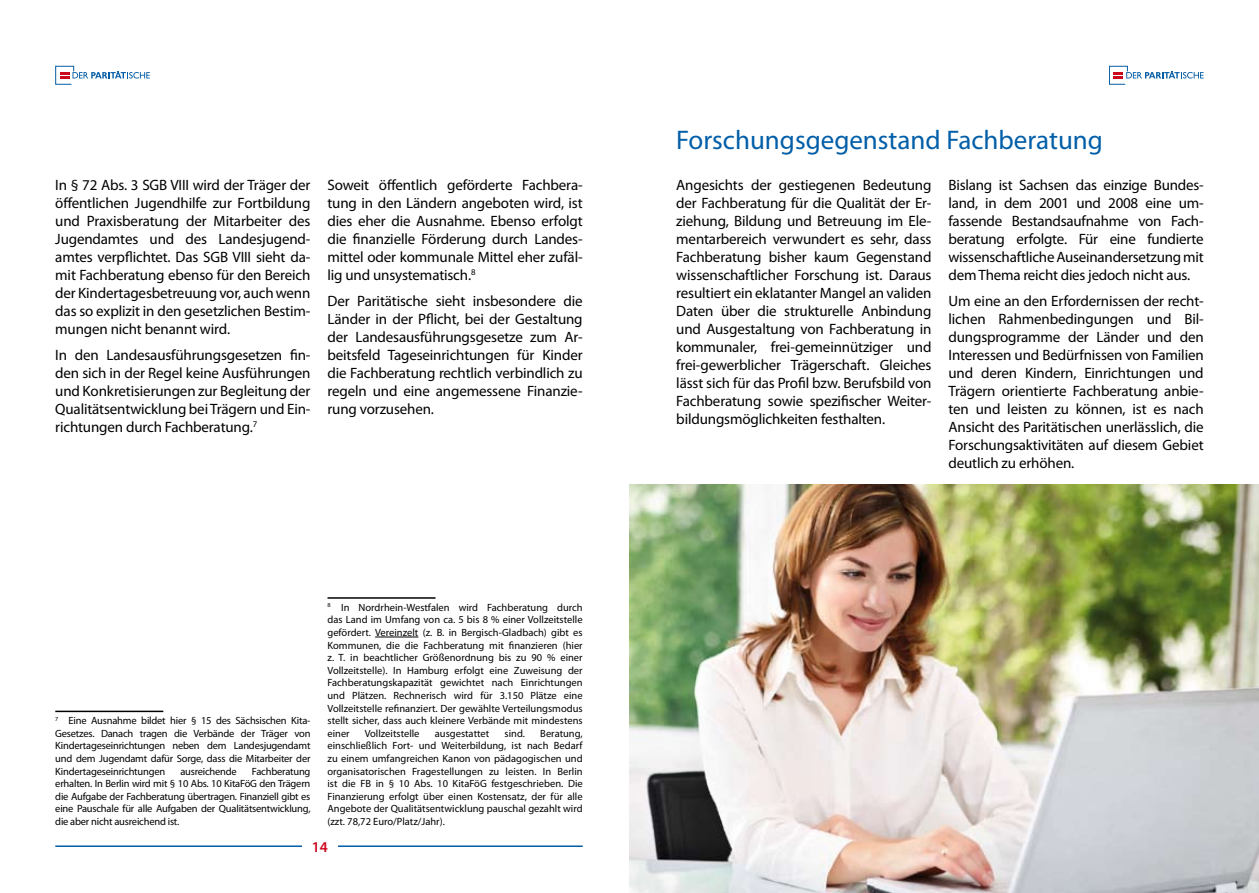
<style>
.page{position:relative;width:1259px;height:893px;background:#fff}
.page>*{position:absolute;margin:0;border:0;box-sizing:border-box;transform-origin:0 0}
.t1{font:27px "Myriad Pro";color:#005ea8}
.t2{font:15px/18px "Myriad Pro";letter-spacing:-.01em;color:#000;text-align:justify}
.t3{font:600 15px "Myriad Pro";color:#cc051c}
.t4{font:10.5px/12.6px "Myriad Pro";letter-spacing:-.005em;color:#000;text-align:justify}
</style>
<div class="page">
<hr style="left:55px;top:845px;width:528px;height:2px;background:#005ea8">
<div style="left:302px;top:840px;width:36px;height:26px;background:#fff"></div>
<svg style="left:55px;top:66px;width:95px;height:19px"></svg>
<svg style="left:1109px;top:66px;width:94px;height:19px"></svg>
<hr style="left:327px;top:597px;width:108px;height:2px;background:#000">
<hr style="left:375px;top:637px;width:43px;height:1px;background:#000">
<hr style="left:55px;top:711px;width:108px;height:1px;background:#000">
<img style="left:629px;top:485px;width:630px;height:408px">
<p class="t2" style="left:55px;top:176px;width:257px">In § 72 Abs. 3 SGB VIII wird der Träger der öffentlichen Jugendhilfe zur Fortbildung und Praxisberatung der Mitarbeiter des Jugendamtes und des Landesjugend&shy;amtes verpflichtet. Das SGB VIII sieht da&shy;mit Fachberatung ebenso für den Bereich der Kindertagesbetreuung vor, auch wenn das so explizit in den gesetzlichen Bestim&shy;mungen nicht benannt wird.</p>
<p class="t2" style="left:55px;top:346px;width:257px">In den Landesausführungsgesetzen fin&shy;den sich in der Regel keine Ausführungen und Konkretisierungen zur Begleitung der Qualitätsentwicklung bei Trägern und Ein&shy;richtungen durch Fachberatung.<sup>7</sup></p>
<p class="t2" style="left:327px;top:176px;width:257px">Soweit öffentlich geförderte Fachbera&shy;tung in den Ländern angeboten wird, ist dies eher die Ausnahme. Ebenso erfolgt die finanzielle Förderung durch Landes&shy;mittel oder kommunale Mittel eher zufäl&shy;lig und unsystematisch.<sup>8</sup></p>
<p class="t2" style="left:327px;top:292px;width:257px">Der Paritätische sieht insbesondere die Länder in der Pflicht, bei der Gestaltung der Landesausführungsgesetze zum Ar&shy;beitsfeld Tageseinrichtungen für Kinder die Fachberatung rechtlich verbindlich zu regeln und eine angemessene Finanzie&shy;rung vorzusehen.</p>
<p class="t4" style="left:55px;top:714px;width:257px"><sup>7</sup> Eine Ausnahme bildet hier § 15 des Sächsischen Kita-Gesetzes. Danach tragen die Verbände der Träger von Kindertageseinrichtungen neben dem Landesjugendamt und dem Jugendamt dafür Sorge, dass die Mitarbeiter der Kindertageseinrichtungen</p>
<p class="t4" style="left:55px;top:764px;width:257px;text-indent:197px">Fachberatung erhalten. In Berlin wird mit § 10 Abs. 10 KitaFöG den Trägern die Aufgabe der Fachberatung übertragen. Finanziell gibt es eine Pauschale für alle Aufgaben der Qualitätsentwicklung, die aber nicht ausreichend ist.</p>
<p class="t4" style="left:180px;top:764px;width:58px">ausreichende</p>
<p class="t4" style="left:327px;top:601px;width:257px"><sup>8</sup> In Nordrhein-Westfalen wird Fachberatung durch das Land im Umfang von ca. 5 bis 8 % einer Vollzeitstelle gefördert. Vereinzelt (z. B. in Bergisch-Gladbach) gibt es Kommunen, die die Fachberatung mit finanzieren (hier z. T. in beachtlicher Größenordnung bis zu 90 % einer Vollzeitstelle). In Hamburg erfolgt eine Zuweisung der Fachberatungskapazität gewichtet nach Einrichtungen und Plätzen. Rechnerisch wird für 3.150 Plätze eine Vollzeitstelle refinanziert. Der gewählte Verteilungsmodus stellt sicher, dass auch kleinere Verbände mit mindestens einer</p>
<p class="t4" style="left:365px;top:727px;width:56px">Vollzeitstelle</p>
<p class="t4" style="left:435px;top:727px;width:56px">ausgestattet</p>
<p class="t4" style="left:504px;top:727px;width:22px">sind.</p>
<p class="t4" style="left:327px;top:727px;width:257px;text-indent:213px">Beratung, einschließlich Fort- und Weiterbildung, ist nach Bedarf zu einem umfangreichen Kanon von pädagogischen und organisatorischen Fragestellungen zu leisten. In Berlin ist die FB in § 10 Abs. 10 KitaFöG festgeschrieben. Die Finanzierung erfolgt über einen Kostensatz, der für alle Angebote der Qualitätsentwicklung pauschal gezahlt wird (zzt. 78,72 Euro/Platz/Jahr).</p>
<p class="t3" style="left:312px;top:837px;width:18px">14</p>
<h1 class="t1" style="left:676px;top:123px;width:428px">Forschungsgegenstand Fachberatung</h1>
<p class="t2" style="left:676px;top:176px;width:257px">Angesichts der gestiegenen Bedeutung der Fachberatung für die Qualität der Er&shy;ziehung, Bildung und Betreuung im Ele&shy;mentarbereich verwundert es sehr, dass Fachberatung bisher kaum Gegenstand wissenschaftlicher Forschung ist. Daraus resultiert ein eklatanter Mangel an validen Daten über die strukturelle Anbindung und Ausgestaltung von Fachberatung in kommunaler, frei-gemeinnütziger und frei-gewerblicher Trägerschaft. Gleiches lässt sich für das Profil bzw. Berufsbild von Fachberatung sowie spezifischer Weiter&shy;bildungsmöglichkeiten festhalten.</p>
<p class="t2" style="left:948px;top:176px;width:257px">Bislang ist Sachsen das einzige Bundes&shy;land, in dem 2001 und 2008 eine um&shy;fassende Bestandsaufnahme von Fach&shy;beratung erfolgte. Für eine fundierte wissenschaftliche Auseinandersetzung mit dem Thema reicht dies jedoch nicht aus.</p>
<p class="t2" style="left:948px;top:292px;width:257px">Um eine an den Erfordernissen der recht&shy;lichen Rahmenbedingungen und Bil&shy;dungsprogramme der Länder und den Interessen und Bedürfnissen von Familien und deren Kindern, Einrichtungen und Trägern orientierte Fachberatung anbie&shy;ten und leisten zu können, ist es nach Ansicht des Paritätischen unerlässlich, die Forschungsaktivitäten auf diesem Gebiet deutlich zu erhöhen.</p>
</div>
